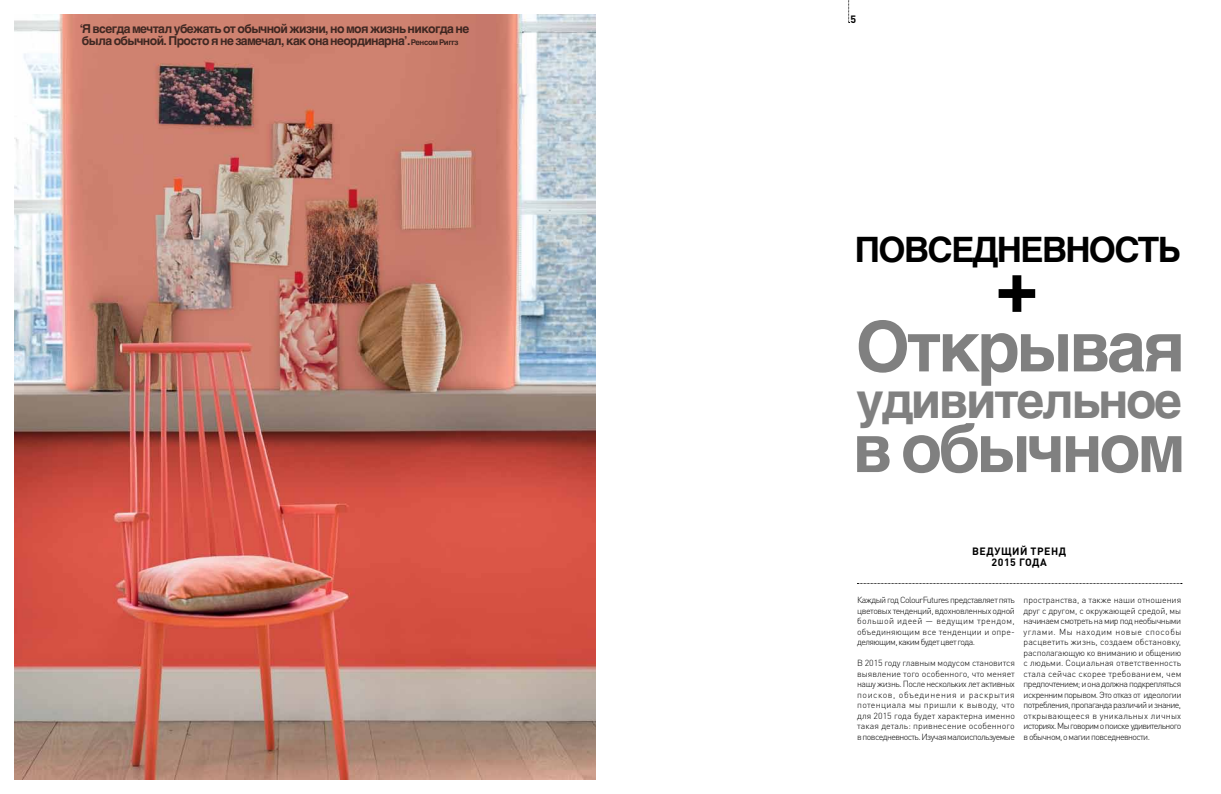
<style>
.page{position:relative;width:1221px;height:794px;background:#fff}
.page>*{position:absolute;margin:0;border:0;box-sizing:border-box;transform-origin:0 0}
.t1{font:700 69.83px "Helvetica";color:#808080}
.t2{font:700 69.21px "Helvetica";color:#000}
.t3{font:700 67.38px "Helvetica";color:#808080}
.t4{font:700 49.88px "Helvetica";color:#808080}
.t5{font:700 35px "Helvetica";letter-spacing:-.05em;color:#000}
.t6{font:700 12.25px/11.8px "Helvetica";letter-spacing:-.05em;color:#000}
.t7{font:700 10.5px/10.5px "DIN Cyr";letter-spacing:.05em;color:#000;text-align:center}
.t8{font:700 10.5px "DIN";color:#000}
.t9{font:300 8.75px/10.5px "DIN Cyr";letter-spacing:-.065em;color:#000;text-align:justify}
.s1{font-size:7.88px}
</style>
<div class="page">
<img style="left:15px;top:15px;width:580px;height:764px">
<svg style="left:848px;top:0;width:1px;height:23px"></svg>
<svg style="left:857px;top:583px;width:324px;height:1px"></svg>
<h3 class="t6" style="left:79px;top:23px;width:391px">‘Я всегда мечтал убежать от обычной жизни, но моя жизнь никогда не была обычной. Просто я не замечал, как она неординарна’.<span class="s1">Ренсом Риггз</span></h3>
<p class="t8" style="left:850px;top:12px;width:7px">5</p>
<h3 class="t5" style="left:854px;top:221px;width:327px">Повседневность</h3>
<h2 class="t2" style="left:996px;top:232px;width:42px">+</h2>
<h1 class="t1" style="left:855px;top:290px;width:331px">Открывая</h1>
<h3 class="t4" style="left:856px;top:360px;width:327px">удивительное</h3>
<h3 class="t3" style="left:852px;top:394px;width:335px">в обычном</h3>
<p class="t7" style="left:972px;top:546px;width:96px">Ведущий тренд<br>2015 года</p>
<p class="t9" style="left:857px;top:594px;width:159px">Каждый год ColourFutures представляет пять цветовых тенденций, вдохновленных одной большой идеей — ведущим трендом, объединяющим все тенденции и опре&shy;деляющим, каким будет цвет года.</p>
<p class="t9" style="left:857px;top:657px;width:159px">В 2015 году главным модусом становится выявление того особенного, что меняет нашу жизнь. После нескольких лет активных поисков, объединения и раскрытия потенциала мы пришли к выводу, что для 2015 года будет характерна именно такая деталь: привнесение особенного в повседневность. Изучая малоиспользуемые</p>
<p class="t9" style="left:1023px;top:594px;width:159px">пространства, а также наши отношения друг с другом, с окружающей средой, мы начинаем смотреть на мир под необычными углами. Мы находим новые способы расцветить жизнь, создаем обстановку, располагающую ко вниманию и общению с людьми. Социальная ответственность стала сейчас скорее требованием, чем предпочтением; и она должна подкрепляться искренним порывом. Это отказ от идеологии потребления, пропаганда различий и знание, открывающееся в уникальных личных историях. Мы говорим о поиске удивительного в обычном, о магии повседневности.</p>
</div>
